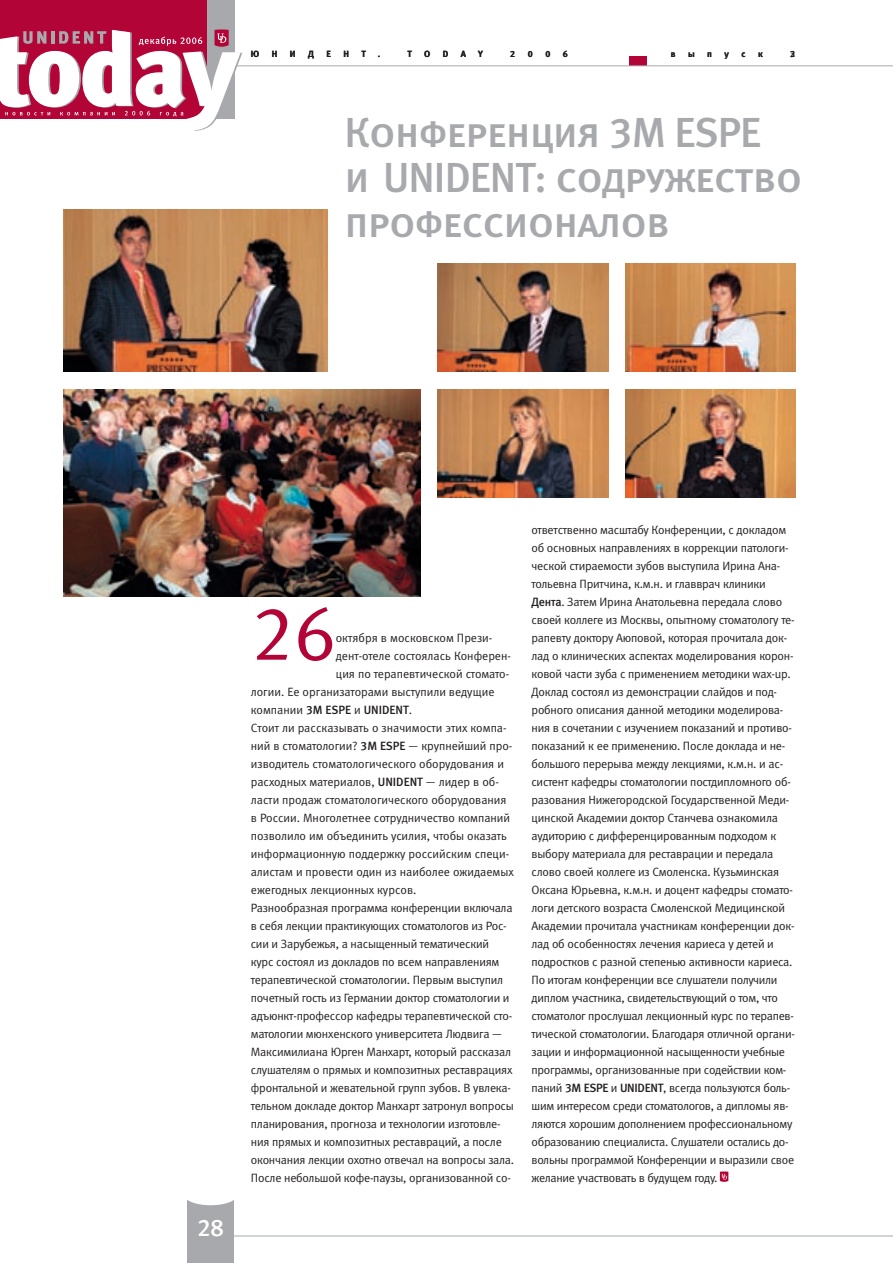
<style>
.page{position:relative;width:893px;height:1263px;background:#fff}
.page>*{position:absolute;margin:0;border:0;box-sizing:border-box;transform-origin:0 0}
.t1{font:76.05px "Meta Normal LFC";color:#b30437}
.t2{font:42px/45px "Meta Medium Caps LFC";letter-spacing:-.02em;color:#a8a9ad}
.t3{font:24px "Meta Medium LFC";color:#fff}
.t4{font:12px/18px "Meta Normal LFC";letter-spacing:-.015em;color:#231f20}
.t5{font:12px "Meta Medium LFC";color:#231f20}
.t6{font:9px "Meta Bold LFC";color:#231f20}
.s1{font-family:"Meta Normal LFC"}
.s2{font-family:"Meta Medium LFC"}
</style>
<div class="page">
<div style="left:629px;top:57px;width:17px;height:9px;background:#b30437"></div>
<hr style="left:0;top:65px;width:893px;height:1px;background:#a8a9ad">
<hr style="left:234px;top:1235px;width:659px;height:1px;background:#a8a9ad">
<div style="left:187px;top:1191px;width:47px;height:72px;background:#a8a9ad"></div>
<div style="left:0;top:0;width:235px;height:119px;background:#b30437"></div>
<div style="left:208px;top:0;width:27px;height:119px;background:#a8a9ad"></div>
<svg style="left:0;top:29px;width:242px;height:102px"></svg>
<div style="left:184px;top:1184px;width:53px;height:21px;background:#fff;border-radius:50%"></div>
<svg style="left:720px;top:1171px;width:8px;height:11px"></svg>
<img style="left:64px;top:210px;width:263px;height:162px">
<img style="left:64px;top:390px;width:357px;height:207px">
<img style="left:625px;top:264px;width:170px;height:108px">
<img style="left:438px;top:264px;width:170px;height:108px">
<img style="left:438px;top:390px;width:170px;height:108px">
<img style="left:625px;top:390px;width:170px;height:108px">
<p class="t6" style="left:251px;top:51px;width:10px">Ю</p>
<p class="t6" style="left:272px;top:51px;width:7px">Н</p>
<p class="t6" style="left:290px;top:51px;width:7px">И</p>
<p class="t6" style="left:308px;top:51px;width:7px">Д</p>
<p class="t6" style="left:327px;top:51px;width:6px">Е</p>
<p class="t6" style="left:344px;top:51px;width:7px">Н</p>
<p class="t6" style="left:362px;top:51px;width:6px">Т</p>
<p class="t6" style="left:378px;top:51px;width:4px">.</p>
<p class="t6" style="left:407px;top:51px;width:6px">T</p>
<p class="t6" style="left:424px;top:51px;width:8px">O</p>
<p class="t6" style="left:443px;top:51px;width:7px">D</p>
<p class="t6" style="left:461px;top:51px;width:7px">A</p>
<p class="t6" style="left:478px;top:51px;width:6px">Y</p>
<p class="t6" style="left:510px;top:51px;width:7px">2</p>
<p class="t6" style="left:528px;top:51px;width:7px">0</p>
<p class="t6" style="left:545px;top:51px;width:7px">0</p>
<p class="t6" style="left:563px;top:51px;width:7px">6</p>
<p class="t6" style="left:671px;top:51px;width:6px">в</p>
<p class="t6" style="left:688px;top:51px;width:8px">ы</p>
<p class="t6" style="left:707px;top:51px;width:6px">п</p>
<p class="t6" style="left:725px;top:51px;width:6px">у</p>
<p class="t6" style="left:741px;top:51px;width:6px">с</p>
<p class="t6" style="left:758px;top:51px;width:6px">к</p>
<p class="t6" style="left:790px;top:51px;width:7px">3</p>
<p class="t6" style="left:790px;top:51px;width:7px">2</p>
<h2 class="t2" style="left:344px;top:114px;width:459px">Конференция 3М ESPE<br>и UNIDENT: содружество профессионалов</h2>
<h3 class="t3" style="left:197px;top:1219px;width:28px">28</h3>
<h1 class="t1" style="left:251px;top:607px;width:87px">26</h1>
<p class="t4" style="left:336px;top:630px;width:158px">октября в московском Прези-</p>
<p class="t4" style="left:336px;top:648px;width:177px">дент-отеле состоялась Конферен-</p>
<p class="t4" style="left:336px;top:666px;width:175px">ция по терапевтической стомато-</p>
<p class="t4" style="left:251px;top:684px;width:245px">логии. Ее организаторами выступили ведущие</p>
<p class="t5" style="left:251px;top:706px;width:163px"><span class="s1">компании</span> 3М ESPE <span class="s1">и</span> UNIDENT<span class="s1">.</span></p>
<p class="t4" style="left:251px;top:720px;width:265px">Стоит ли рассказывать о значимости этих компа&shy;ний в стоматологии? <span class="s2">3М ESPE</span> — крупнейший про&shy;изводитель стоматологического оборудования и расходных материалов, <span class="s2">UNIDENT</span> — лидер в об&shy;ласти продаж стоматологического оборудования в России. Многолетнее сотрудничество компаний позволило им объединить усилия, чтобы оказать информационную поддержку российским специ&shy;алистам и провести один из наиболее ожидаемых ежегодных лекционных курсов.<br>Разнообразная программа конференции включала в себя лекции практикующих стоматологов из Рос&shy;сии и Зарубежья, а насыщенный тематический курс состоял из докладов по всем направлениям терапевтической стоматологии. Первым выступил почетный гость из Германии доктор стоматологии и адъюнкт-профессор кафедры терапевтической сто&shy;матологии мюнхенского университета Людвига — Максимилиана Юрген Манхарт, который рассказал слушателям о прямых и композитных реставрациях фронтальной и жевательной групп зубов. В увлека&shy;тельном докладе доктор Манхарт затронул вопросы планирования, прогноза и технологии изготовле&shy;ния прямых и композитных реставраций, а после окончания лекции охотно отвечал на вопросы зала.<br>После небольшой кофе-паузы, организованной со-</p>
<p class="t4" style="left:531px;top:522px;width:265px">ответственно масштабу Конференции, с докладом об основных направлениях в коррекции патологи&shy;ческой стираемости зубов выступила Ирина Ана&shy;тольевна Притчина, к.м.н. и главврач клиники <span class="s2">Дента</span>. Затем Ирина Анатольевна передала слово своей коллеге из Москвы, опытному стоматологу те&shy;рапевту доктору Аюповой, которая прочитала док&shy;лад о клинических аспектах моделирования корон&shy;ковой части зуба с применением методики wax-up.<br>Доклад состоял из демонстрации слайдов и под&shy;робного описания данной методики моделирова&shy;ния в сочетании с изучением показаний и противо&shy;показаний к ее применению. После доклада и не&shy;большого перерыва между лекциями, к.м.н. и ас&shy;систент кафедры стоматологии постдипломного об&shy;разования Нижегородской Государственной Меди&shy;цинской Академии доктор Станчева ознакомила аудиторию с дифференцированным подходом к выбору материала для реставрации и передала слово своей коллеге из Смоленска. Кузьминская Оксана Юрьевна, к.м.н. и доцент кафедры стомато&shy;логи детского возраста Смоленской Медицинской Академии прочитала участникам конференции док&shy;лад об особенностях лечения кариеса у детей и подростков с разной степенью активности кариеса.<br>По итогам конференции все слушатели получили диплом участника, свидетельствующий о том, что стоматолог прослушал лекционный курс по терапев&shy;тической стоматологии. Благодаря отличной органи&shy;зации и информационной насыщенности учебные программы, организованные при содействии ком&shy;паний <span class="s2">3М ESPE</span> и <span class="s2">UNIDENT</span>, всегда пользуются боль&shy;шим интересом среди стоматологов, а дипломы яв&shy;ляются хорошим дополнением профессиональному образованию специалиста. Слушатели остались до&shy;вольны программой Конференции и выразили свое желание участвовать в будущем году.</p>
</div>
